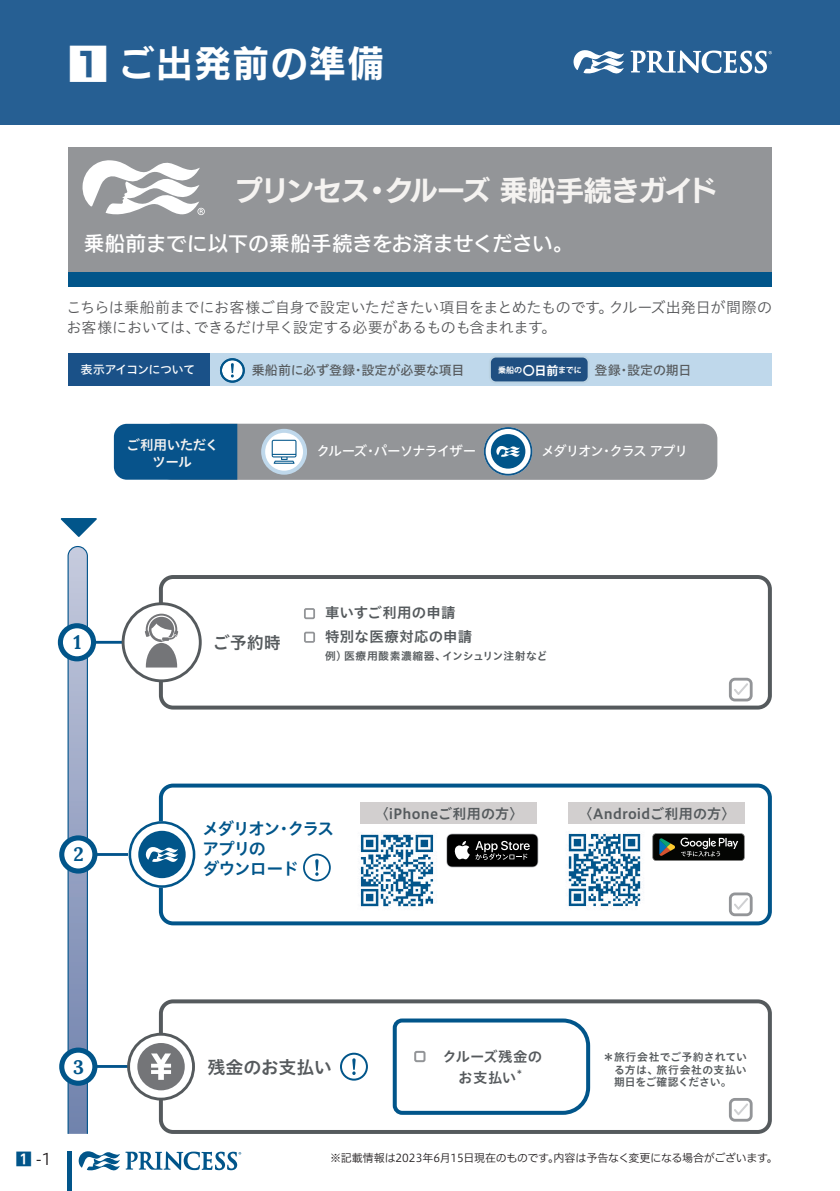
<style>
.page{position:relative;width:840px;height:1191px;background:#fff}
.page>*{position:absolute;margin:0;border:0;box-sizing:border-box;transform-origin:0 0}
.t1{font:40px "New Rodin Pro B";color:#fff}
.t2{font:36px "New Rodin Pro B";letter-spacing:.06em;color:#fff}
.t3{font:28px "New Rodin Pro B";letter-spacing:-.02em;color:#f5f3f1}
.t4{font:20px "New Rodin Pro DB";letter-spacing:.015em;color:#fff}
.t5{font:700 19.4px "Lora";color:#01558a}
.t6{font:18px "Hiragino UD Sans Std W6";letter-spacing:-.015em;color:#565a5d}
.t7{font:17px/19.8px "Hiragino UD Sans Std W6";letter-spacing:-.09em;color:#01558a}
.t8{font:17px "Hiragino UD Sans Std W6";color:#555a5d}
.t9{font:16px "Hiragino UD Sans F Std W3";color:#231f20}
.t10{font:15px/20px "Hiragino UD Sans Std W3";letter-spacing:-.02em;color:#57585a}
.t11{font:15px "Hiragino UD Sans Std W3";letter-spacing:.015em;color:#57585a}
.t12{font:14.4px/24px "Hiragino UD Sans Std W6";letter-spacing:.015em;color:#555a5d}
.t13{font:14.4px "Hiragino UD Sans Std W6";letter-spacing:.02em;color:#565a5d}
.t14{font:14px "Hiragino UD Sans Std W6";letter-spacing:.015em;color:#555a5d}
.t15{font:13.6px "Hiragino UD Sans Std W5";letter-spacing:-.09em;color:#fff}
.t16{font:13.6px "Hiragino UD Sans Std W6";letter-spacing:-.045em;color:#f5f3f1}
.t17{font:13px "Hiragino UD Sans Std W5";letter-spacing:-.01em;color:#565a5d}
.t18{font:12px "Hiragino UD Sans Std W5";letter-spacing:-.06em;color:#fff}
.t19{font:11px "Hiragino UD Sans F Std W3";letter-spacing:-.01em;color:#231f20}
.t20{font:10.8px/12.6px "Hiragino UD Sans Std W6";letter-spacing:.04em;color:#565a5d;text-align:right}
.t21{font:10.8px/12.6px "Hiragino UD Sans Std W6";letter-spacing:-.005em;color:#565a5d}
.t22{font:10.8px "Hiragino UD Sans Std W6";letter-spacing:.035em;color:#555a5d}
.t23{font:10.8px "Hiragino UD Sans Std W6";letter-spacing:-.025em;color:#555a5d}
.t24{font:10.8px "Hiragino UD Sans Std W6";letter-spacing:.02em;color:#565a5d}
.t25{font:700 8px "Koz Go Pro";letter-spacing:-.015em;color:#fff}
.s1{font-size:12px}
.s2{font-family:"UD Shin Go Pro De";font-weight:700;color:#01558a}
</style>
<div class="page">
<svg style="left:79px;top:1151px;width:162px;height:19px"></svg>
<hr style="left:67px;top:1151px;width:4px;height:40px;background:#01558a">
<svg style="left:67px;top:546px;width:21px;height:588px;background:#8a9ebf"></svg>
<div style="left:68px;top:147px;width:703px;height:140px;background:#939598"></div>
<div style="left:68px;top:273px;width:703px;height:14px;background:#01558a"></div>
<svg style="left:82px;top:160px;width:123px;height:55px"></svg>
<div style="left:68px;top:353px;width:703px;height:32px;background:#bfd8eb"></div>
<div style="left:68px;top:353px;width:141px;height:32px;background:#1a5188"></div>
<div style="left:221px;top:359px;width:22px;height:23px;background:#fff;border-radius:50%"></div>
<div style="left:220px;top:358px;width:24px;height:25px;border:2px solid #01558a;border-radius:50%"></div>
<div style="left:220px;top:358px;width:24px;height:24px;border:2px solid #01558a;border-radius:50%"></div>
<svg style="left:231px;top:363px;width:3px;height:14px"></svg>
<div style="left:489px;top:356px;width:99px;height:26px;background:#1f4f81;border-radius:6px"></div>
<div style="left:488px;top:355px;width:101px;height:28px;border:2px solid #bad2e2;border-radius:6px"></div>
<div style="left:157px;top:424px;width:560px;height:56px;background:#939598;border-radius:15px"></div>
<div style="left:114px;top:424px;width:123px;height:56px;background:#07538b"></div>
<svg style="left:263px;top:431px;width:42px;height:42px"></svg>
<div style="left:261px;top:429px;width:46px;height:46px;border:4px solid #bfd8eb;border-radius:50%"></div>
<svg style="left:271px;top:440px;width:25px;height:24px"></svg>
<svg style="left:483px;top:427px;width:49px;height:49px"></svg>
<svg style="left:60px;top:518px;width:37px;height:19px"></svg>
<svg style="left:159px;top:575px;width:612px;height:134px"></svg>
<hr style="left:83px;top:641px;width:45px;height:2px;background:#01538b">
<svg style="left:60px;top:626px;width:33px;height:33px"></svg>
<div style="left:58px;top:623px;width:38px;height:38px;border:5px solid #01558a;border-radius:50%"></div>
<div style="left:123px;top:604px;width:77px;height:77px;background:#fff;border-radius:50%"></div>
<div style="left:122px;top:602px;width:79px;height:80px;border:3px solid #555a5d;border-radius:50%"></div>
<svg style="left:145px;top:613px;width:33px;height:54px"></svg>
<div style="left:304px;top:608px;width:11px;height:11px;border:2px solid #939598"></div>
<div style="left:304px;top:631px;width:11px;height:12px;border:2px solid #939598"></div>
<div style="left:730px;top:679px;width:20px;height:21px;background:#fff;border-radius:5px"></div>
<div style="left:728px;top:678px;width:24px;height:23px;border:3px solid #939598;border-radius:5px"></div>
<svg style="left:734px;top:683px;width:13px;height:12px"></svg>
<svg style="left:159px;top:783px;width:612px;height:142px"></svg>
<img style="left:351px;top:825px;width:91px;height:90px">
<img style="left:558px;top:824px;width:91px;height:91px">
<div style="left:304px;top:854px;width:26px;height:26px;background:#fff;border-radius:50%"></div>
<div style="left:303px;top:853px;width:27px;height:28px;border:2px solid #01558a;border-radius:50%"></div>
<svg style="left:315px;top:859px;width:3px;height:17px"></svg>
<svg style="left:446px;top:833px;width:92px;height:34px;background:#323232"></svg>
<svg style="left:652px;top:833px;width:92px;height:27px;background:#2b2d2a"></svg>
<div style="left:360px;top:802px;width:176px;height:22px;background:#d2cfcf"></div>
<div style="left:568px;top:802px;width:176px;height:22px;background:#d2cfcf"></div>
<hr style="left:83px;top:853px;width:45px;height:3px;background:#01538b">
<svg style="left:62px;top:838px;width:33px;height:33px"></svg>
<div style="left:59px;top:835px;width:38px;height:38px;border:5px solid #01558a;border-radius:50%"></div>
<svg style="left:128px;top:821px;width:67px;height:67px"></svg>
<div style="left:730px;top:894px;width:20px;height:20px;background:#fff;border-radius:5px"></div>
<div style="left:728px;top:892px;width:24px;height:24px;border:3px solid #939598;border-radius:5px"></div>
<svg style="left:734px;top:898px;width:13px;height:11px"></svg>
<svg style="left:159px;top:999px;width:612px;height:135px"></svg>
<svg style="left:341px;top:1053px;width:26px;height:26px"></svg>
<div style="left:340px;top:1052px;width:28px;height:28px;border:2px solid #01558a;border-radius:50%"></div>
<svg style="left:352px;top:1058px;width:3px;height:17px"></svg>
<svg style="left:390px;top:1016px;width:201px;height:100px"></svg>
<div style="left:414px;top:1050px;width:11px;height:12px;border:2px solid #939598;border-radius:2px"></div>
<hr style="left:83px;top:1065px;width:45px;height:2px;background:#01538b">
<svg style="left:62px;top:1050px;width:33px;height:33px"></svg>
<div style="left:59px;top:1047px;width:38px;height:38px;border:5px solid #01558a;border-radius:50%"></div>
<svg style="left:128px;top:1034px;width:65px;height:65px"></svg>
<div style="left:127px;top:1032px;width:68px;height:68px;border:3px solid #555a5d;border-radius:50%"></div>
<svg style="left:137px;top:1043px;width:48px;height:47px"></svg>
<div style="left:730px;top:1099px;width:20px;height:21px;background:#fff;border-radius:5px"></div>
<div style="left:728px;top:1098px;width:24px;height:23px;border:3px solid #939598;border-radius:5px"></div>
<svg style="left:734px;top:1103px;width:13px;height:12px"></svg>
<div style="left:0;top:0;width:839px;height:125px;background:#265f93"></div>
<svg style="left:573px;top:50px;width:50px;height:23px"></svg>
<svg style="left:630px;top:50px;width:141px;height:23px"></svg>
<h1 class="t1" style="left:68px;top:29px;width:41px">1</h1>
<h2 class="t2" style="left:118px;top:32px;width:266px">ご出発前の準備</h2>
<h3 class="t3" style="left:385px;top:166px;width:333px">クルーズ乗船手続きガイド</h3>
<h3 class="t3" style="left:234px;top:166px;width:136px">プリンセス</h3>
<h3 class="t4" style="left:84px;top:226px;width:490px">乗船前までに以下の乗船手続きをお済ませください。</h3>
<h3 class="t3" style="left:363px;top:166px;width:29px">・</h3>
<p class="t11" style="left:608px;top:295px;width:165px">クルーズ出発日が間際の</p>
<p class="t10" style="left:193px;top:296px;width:421px;text-indent:-127px">こちらは乗船前までにお客様ご自身で設定いただきたい項目をまとめたものです。できるだけ早く設定する必要があるものも含まれます。</p>
<p class="t10" style="left:66px;top:316px;width:136px">お客様においては、</p>
<p class="t18" style="left:80px;top:360px;width:116px">表示アイコンについて</p>
<p class="t16" style="left:126px;top:434px;width:94px">ご利用いただく</p>
<p class="t16" style="left:152px;top:451px;width:41px">ツール</p>
<p class="t17" style="left:361px;top:360px;width:104px">設定が必要な項目</p>
<p class="t17" style="left:252px;top:360px;width:104px">乗船前に必ず登録</p>
<p class="t17" style="left:351px;top:360px;width:14px">・</p>
<p class="t25" style="left:498px;top:365px;width:85px">乗船の<span class="s1">〇日前</span>までに</p>
<p class="t17" style="left:626px;top:360px;width:66px">設定の期日</p>
<p class="t17" style="left:594px;top:360px;width:27px">登録</p>
<p class="t17" style="left:617px;top:360px;width:14px">・</p>
<p class="t15" style="left:316px;top:440px;width:52px">クルーズ</p>
<p class="t15" style="left:373px;top:440px;width:104px">パーソナライザー</p>
<p class="t15" style="left:363px;top:440px;width:15px">・</p>
<p class="t15" style="left:541px;top:440px;width:148px">メダリオンクラスアプリ</p>
<p class="t15" style="left:599px;top:440px;width:15px">・</p>
<p class="t5" style="left:73px;top:626px;width:9px">1</p>
<p class="t5" style="left:73px;top:838px;width:12px">2</p>
<p class="t8" style="left:212px;top:630px;width:69px">ご予約時</p>
<p class="t12" style="left:325px;top:600px;width:149px">車いすご利用の申請特別な医療対応の申請</p>
<p class="t23" style="left:442px;top:648px;width:107px">インシュリン注射など</p>
<p class="t22" style="left:325px;top:648px;width:23px">例）</p>
<p class="t22" style="left:344px;top:648px;width:103px">医療用酸素濃縮器、</p>
<p class="t7" style="left:202px;top:818px;width:133px">メダリオンクラス</p>
<p class="t7" style="left:275px;top:818px;width:18px">・</p>
<p class="t7" style="left:202px;top:837px;width:98px">アプリの<br>ダウンロード</p>
<p class="t14" style="left:374px;top:803px;width:150px">〈iPhoneご利用の方〉</p>
<p class="t14" style="left:578px;top:803px;width:158px">〈Androidご利用の方〈</p>
<p class="t5" style="left:73px;top:1050px;width:12px">3</p>
<p class="t9" style="left:16px;top:1147px;width:37px"><span class="s2">1</span>-1</p>
<p class="t6" style="left:207px;top:1053px;width:126px">残金のお支払い</p>
<p class="t13" style="left:442px;top:1045px;width:101px">クルーズ残金の</p>
<p class="t24" style="left:516px;top:1065px;width:7px">*</p>
<p class="t13" style="left:458px;top:1066px;width:60px">お支払い</p>
<p class="t20" style="left:603px;top:1050px;width:145px">＊旅行会社でご予約されてい旅行会社の支払い</p>
<p class="t21" style="left:613px;top:1062px;width:119px">る方は、<br>期日をご確認ください。</p>
<p class="t19" style="left:330px;top:1149px;width:449px">※記載情報は2023年月6 15日現在のものです内容は予告なく変更になる場合がございます。</p>
<p class="t19" style="left:548px;top:1149px;width:12px">。</p>
</div>
